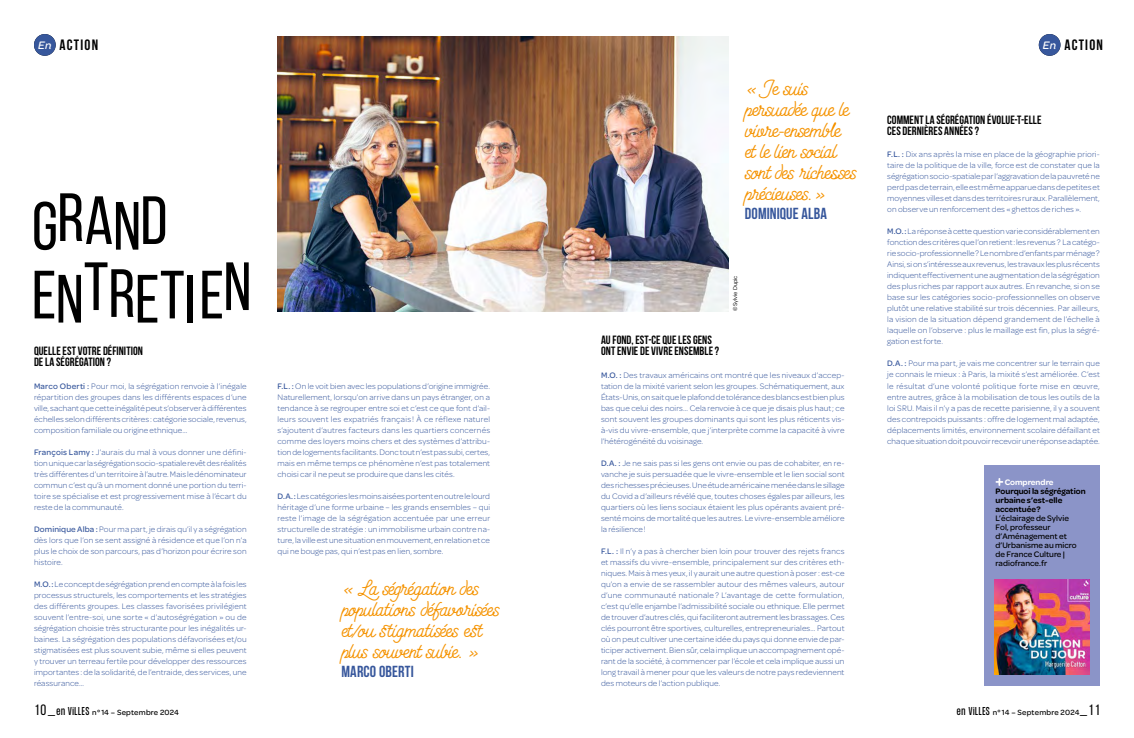
<style>
.page{position:relative;width:1134px;height:738px;background:#fff}
.page>*{position:absolute;margin:0;border:0;box-sizing:border-box;transform-origin:0 0}
.t1{font:68px "Bebas Neue";color:#000}
.t2{font:21px/21px "Kitten Swash Monoline";letter-spacing:-.03em;color:#f59300}
.t3{font:700 16px "Bebas Neue";letter-spacing:.01em;color:#37579c}
.t4{font:700 15px "Bebas Neue";letter-spacing:.08em;color:#000}
.t5{font:700 12px/11px "Bebas Neue";letter-spacing:.005em;color:#000}
.t6{font:italic 500 11.5px "Omnes";color:#fff}
.t7{font:300 8.5px/11px "Omnes";letter-spacing:.01em;color:#37579c;text-align:justify}
.t8{font:500 8.5px/9px "Omnes";color:#000}
.t9{font:600 8.5px/9px "Omnes";color:#000}
.t10{font:600 8.5px "Omnes";color:#fff}
.t11{font:500 8px "Omnes";letter-spacing:.03em;color:#000}
.t12{font:6px "Omnes";color:#000}
.s1{font-family:"Omnes";font-weight:500;font-style:italic;font-size:11.5px;color:#fff}
.s2{font-weight:500}
.s3{font-family:"Bebas Neue";font-weight:400;font-size:15px}
.s4{font-family:"Formula Condensed";font-weight:400;font-size:10px}
</style>
<div class="page">
<div style="left:34px;top:34px;width:22px;height:22px;background:#37579c;border-radius:50%"></div>
<div style="left:1039px;top:34px;width:21px;height:22px;background:#37579c;border-radius:50%"></div>
<img style="left:277px;top:36px;width:452px;height:275px">
<div style="left:984px;top:465px;width:116px;height:220px;background:#8b94c8"></div>
<svg style="left:995px;top:478px;width:8px;height:7px"></svg>
<img style="left:995px;top:579px;width:94px;height:95px">
<h3 class="t4" style="left:38px;top:37px;width:61px"><span class="s1">En</span> ACTION</h3>
<h3 class="t6" style="left:1043px;top:39px;width:15px">En</h3>
<h3 class="t4" style="left:1043px;top:37px;width:61px"><span class="s1">En</span> ACTION</h3>
<h3 class="t6" style="left:38px;top:39px;width:15px">En</h3>
<h1 class="t1" style="left:32px;top:183px;width:137px">GRAND</h1>
<h1 class="t1" style="left:32px;top:258px;width:221px">ENTRETIEN</h1>
<h3 class="t5" style="left:34px;top:345px;width:110px">QUELLE EST VOTRE DÉFINITION<br>DE LA SÉGRÉGATION ?</h3>
<p class="t7" style="left:34px;top:379px;width:214px"><span class="s2">Marco Oberti :</span> Pour moi, la ségrégation renvoie à l’inégale répartition des groupes dans les différents espaces d’une ville, sachant que cette inégalité peut s’observer à différentes échelles selon différents critères : catégorie sociale, revenus, composition familiale ou origine ethnique…</p>
<p class="t7" style="left:34px;top:445px;width:214px"><span class="s2">François Lamy :</span> J’aurais du mal à vous donner une défini&shy;tion unique car la ségrégation socio-spatiale revêt des réalités très différentes d’un territoire à l’autre. Mais le dénominateur commun c’est qu’à un moment donné une portion du terri&shy;toire se spécialise et est progressivement mise à l’écart du reste de la communauté.</p>
<p class="t7" style="left:34px;top:522px;width:214px"><span class="s2">Dominique Alba :</span> Pour ma part, je dirais qu’il y a ségrégation dès lors que l’on se sent assigné à résidence et que l’on n’a plus le choix de son parcours, pas d’horizon pour écrire son histoire.</p>
<p class="t7" style="left:34px;top:577px;width:214px"><span class="s2">M.O. :</span> Le concept de ségrégation prend en compte à la fois les processus structurels, les comportements et les stratégies des différents groupes. Les classes favorisées privilégient souvent l’entre-soi, une sorte « d’autoségrégation » ou de ségrégation choisie très structurante pour les inégalités ur&shy;baines. La ségrégation des populations défavorisées et/ou stigmatisées est plus souvent subie, même si elles peuvent y trouver un terreau fertile pour développer des ressources importantes : de la solidarité, de l’entraide, des services, une réassurance…</p>
<p class="t7" style="left:277px;top:379px;width:214px"><span class="s2">F.L. :</span> On le voit bien avec les populations d’origine immigrée.<br>Naturellement, lorsqu’on arrive dans un pays étranger, on a tendance à se regrouper entre soi et c’est ce que font d’ail&shy;leurs souvent les expatriés français ! À ce réflexe naturel s’ajoutent d’autres facteurs dans les quartiers concernés comme des loyers moins chers et des systèmes d’attribu&shy;tion de logements facilitants. Donc tout n’est pas subi, certes, mais en même temps ce phénomène n’est pas totalement choisi car il ne peut se produire que dans les cités.</p>
<p class="t7" style="left:277px;top:489px;width:214px"><span class="s2">D.A. :</span> Les catégories les moins aisées portent en outre le lourd héritage d’une forme urbaine – les grands ensembles – qui reste l’image de la ségrégation accentuée par une erreur structurelle de stratégie : un immobilisme urbain contre na&shy;ture, la ville est une situation en mouvement, en relation et ce qui ne bouge pas, qui n’est pas en lien, sombre.</p>
<h2 class="t2" style="left:341px;top:576px;width:160px">« La ségrégation des populations défavorisées et/ou stigmatisées est plus souvent subie. »</h2>
<h3 class="t3" style="left:341px;top:662px;width:74px">MARCO OBERTI</h3>
<h2 class="t2" style="left:745px;top:77px;width:114px">«Je suis persuadée que le vivre-ensemble<br>et le lien social sont des richesses précieuses.»</h2>
<h3 class="t3" style="left:745px;top:204px;width:84px">DOMINIQUE ALBA</h3>
<p class="t12" style="left:731px;top:311px;width:37px;rotate:-90deg">© Sylvie Dupic</p>
<h3 class="t5" style="left:601px;top:334px;width:119px">AU FOND, EST-CE QUE LES GENS<br>ONT ENVIE DE VIVRE ENSEMBLE?</h3>
<p class="t7" style="left:601px;top:368px;width:245px"><span class="s2">M.O. :</span> Des travaux américains ont montré que les niveaux d’accep&shy;tation de la mixité varient selon les groupes. Schématiquement, aux États-Unis, on sait que le plafond de tolérance des blancs est bien plus bas que celui des noirs… Cela renvoie à ce que je disais plus haut ; ce sont souvent les groupes dominants qui sont les plus réticents vis&shy;à-vis du vivre-ensemble, que j’interprète comme la capacité à vivre l’hétérogénéité du voisinage.</p>
<p class="t7" style="left:601px;top:456px;width:245px"><span class="s2">D.A. :</span> Je ne sais pas si les gens ont envie ou pas de cohabiter, en re&shy;vanche je suis persuadée que le vivre-ensemble et le lien social sont des richesses précieuses. Une étude américaine menée dans le sillage du Covid a d’ailleurs révélé que, toutes choses égales par ailleurs, les quartiers où les liens sociaux étaient les plus opérants avaient pré&shy;senté moins de mortalité que les autres. Le vivre-ensemble améliore la résilience !</p>
<p class="t7" style="left:601px;top:544px;width:245px"><span class="s2">F.L. :</span> Il n’y a pas à chercher bien loin pour trouver des rejets francs et massifs du vivre-ensemble, principalement sur des critères eth&shy;niques. Mais à mes yeux, il y aurait une autre question à poser : est-ce qu’on a envie de se rassembler autour des mêmes valeurs, autour d’une communauté nationale ? L’avantage de cette formulation, c’est qu’elle enjambe l’admissibilité sociale ou ethnique. Elle permet de trouver d’autres clés, qui faciliteront autrement les brassages. Ces clés pourront être sportives, culturelles, entrepreneuriales… Partout où on peut cultiver une certaine idée du pays qui donne envie de par&shy;ticiper activement. Bien sûr, cela implique un accompagnement opé&shy;rant de la société, à commencer par l’école et cela implique aussi un long travail à mener pour que les valeurs de notre pays redeviennent des moteurs de l’action publique.</p>
<h3 class="t5" style="left:887px;top:114px;width:156px">COMMENT LA SÉGRÉGATION ÉVOLUE-T-ELLE<br>CES DERNIÈRES ANNÉES ?</h3>
<p class="t7" style="left:887px;top:148px;width:214px"><span class="s2">F.L. :</span> Dix ans après la mise en place de la géographie priori&shy;taire de la politique de la ville, force est de constater que la ségrégation socio-spatiale par l’aggravation de la pauvreté ne perd pas de terrain, elle est même apparue dans de petites et moyennes villes et dans des territoires ruraux. Parallèlement, on observe un renforcement des « ghettos de riches ».</p>
<p class="t7" style="left:887px;top:225px;width:214px"><span class="s2">M.O. :</span> La réponse à cette question varie considérablement en fonction des critères que l’on retient : les revenus ? La catégo&shy;rie socio-professionnelle ? Le nombre d’enfants par ménage ?<br>Ainsi, si on s’intéresse aux revenus, les travaux les plus récents indiquent effectivement une augmentation de la ségrégation des plus riches par rapport aux autres. En revanche, si on se base sur les catégories socio-professionnelles on observe plutôt une relative stabilité sur trois décennies. Par ailleurs, la vision de la situation dépend grandement de l’échelle à laquelle on l’observe : plus le maillage est fin, plus la ségré&shy;gation est forte.</p>
<p class="t7" style="left:887px;top:357px;width:214px"><span class="s2">D.A. :</span> Pour ma part, je vais me concentrer sur le terrain que je connais le mieux : à Paris, la mixité s’est améliorée. C’est le résultat d’une volonté politique forte mise en œuvre, entre autres, grâce à la mobilisation de tous les outils de la loi SRU. Mais il n’y a pas de recette parisienne, il y a souvent des contrepoids puissants : offre de logement mal adaptée, déplacements limités, environnement scolaire défaillant et chaque situation doit pouvoir recevoir une réponse adaptée.</p>
<p class="t10" style="left:1005px;top:476px;width:50px">Comprendre</p>
<p class="t9" style="left:995px;top:486px;width:92px">Pourquoi la ségrégation urbaine s’est-elle accentuée ?</p>
<p class="t8" style="left:995px;top:513px;width:83px">L’éclairage de Sylvie<br>Fol, professeur d’Aménagement et d’Urbanisme au micro de France Culture | radiofrance.fr</p>
<p class="t11" style="left:34px;top:706px;width:146px"><span class="s3">10_</span><span class="s4">en ViLLES</span> n° 14 – Septembre 2024</p>
<p class="t11" style="left:957px;top:706px;width:144px"><span class="s4">en ViLLES</span> n° 14 – Septembre 2024<span class="s3">_11</span></p>
</div>
